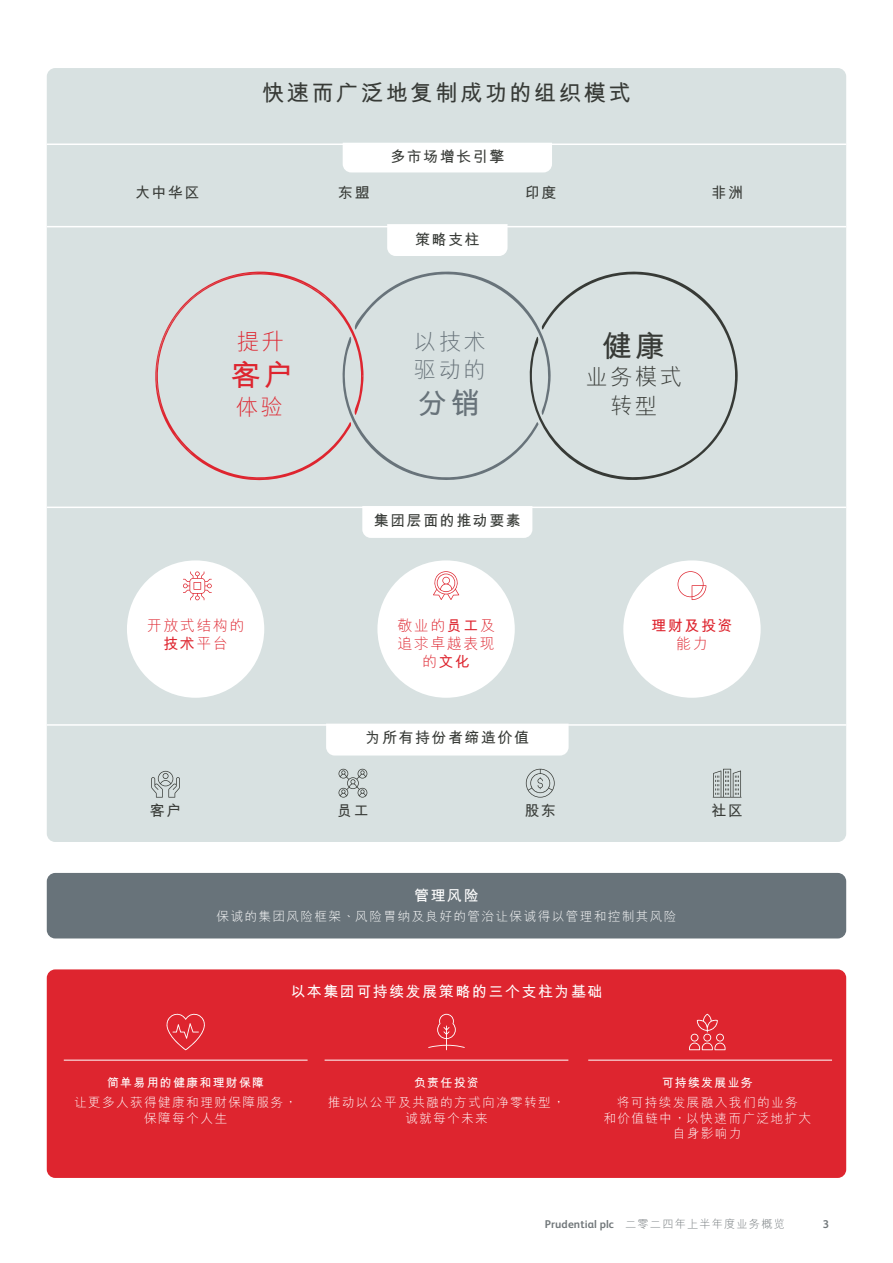
<style>
.page{position:relative;width:893px;height:1263px;background:#fff}
.page>*{position:absolute;margin:0;border:0;box-sizing:border-box;transform-origin:0 0}
.t1{font:700 30px "M Hei HKS";color:#68737a}
.t2{font:700 30px "M Hei HKS";color:#de252f}
.t3{font:700 30px "M Hei HKS";color:#373a36}
.t4{font:700 22.5px "M Hei HKS";letter-spacing:.1em;color:#373a36}
.t5{font:300 22.5px/28.5px "M Hei HKS";letter-spacing:.1em;color:#68737a}
.t6{font:300 22.5px/28.5px "M Hei HKS";letter-spacing:.1em;color:#373a36;text-align:center}
.t7{font:300 22.5px "M Hei HKS";color:#de252f}
.t8{font:700 15px "M Hei HKS";letter-spacing:.1em;color:#373a36}
.t9{font:300 15px/18px "M Hei HKS";letter-spacing:.1em;color:#de252f;text-align:center}
.t10{font:700 15px "M Hei HKS";letter-spacing:.1em;color:#fff}
.t11{font:700 15px "M Hei HKS";letter-spacing:.1em;color:#de252f}
.t12{font:300 12.75px/15.8px "M Hei HKS";letter-spacing:.1em;color:#fff;text-align:center}
.t13{font:700 12px "M Hei HKS";letter-spacing:.1em;color:#fff}
.t14{font:700 11.25px "FS Albert Pro";letter-spacing:.01em;color:#71777a}
.s1{font-weight:700}
.s2{font-family:"M Hei HKS";font-weight:300}
</style>
<div class="page">
<div style="left:47px;top:68px;width:799px;height:774px;background:#d8e1e1;border-radius:9px"></div>
<hr style="left:47px;top:724px;width:799px;height:2px;background:#fff">
<div style="left:326px;top:726px;width:243px;height:29px;background:#fff"></div>
<svg style="left:339px;top:769px;width:28px;height:28px"></svg>
<svg style="left:151px;top:771px;width:29px;height:26px"></svg>
<svg style="left:526px;top:769px;width:29px;height:28px"></svg>
<svg style="left:713px;top:769px;width:28px;height:28px"></svg>
<div style="left:47px;top:873px;width:799px;height:65px;background:#68737a;border-radius:9px"></div>
<hr style="left:47px;top:507px;width:799px;height:1px;background:#fff">
<div style="left:362px;top:506px;width:170px;height:32px;background:#fff"></div>
<div style="left:127px;top:560px;width:137px;height:138px;background:#fff;border-radius:50%"></div>
<svg style="left:183px;top:571px;width:29px;height:30px"></svg>
<div style="left:377px;top:560px;width:138px;height:138px;background:#fff;border-radius:50%"></div>
<svg style="left:433px;top:571px;width:27px;height:29px"></svg>
<div style="left:623px;top:560px;width:138px;height:138px;background:#fff;border-radius:50%"></div>
<svg style="left:677px;top:571px;width:30px;height:29px"></svg>
<div style="left:343px;top:145px;width:209px;height:27px;background:#fff"></div>
<hr style="left:47px;top:143px;width:799px;height:2px;background:#fff">
<hr style="left:47px;top:226px;width:799px;height:1px;background:#fff">
<div style="left:387px;top:224px;width:120px;height:32px;background:#fff"></div>
<svg style="left:165px;top:271px;width:168px;height:210px"></svg>
<svg style="left:155px;top:272px;width:119px;height:148px"></svg>
<svg style="left:333px;top:271px;width:184px;height:209px"></svg>
<svg style="left:517px;top:271px;width:221px;height:209px"></svg>
<div style="left:47px;top:969px;width:799px;height:209px;background:#de252f;border-radius:9px"></div>
<hr style="left:64px;top:1060px;width:244px;height:1px;background:#fff">
<hr style="left:325px;top:1060px;width:243px;height:1px;background:#fff">
<hr style="left:588px;top:1060px;width:244px;height:1px;background:#fff">
<svg style="left:166px;top:1013px;width:39px;height:37px"></svg>
<svg style="left:428px;top:1014px;width:37px;height:36px"></svg>
<svg style="left:689px;top:1014px;width:36px;height:36px"></svg>
<h2 class="t4" style="left:262px;top:76px;width:371px">快速而廣泛地複製成功的組織模式</h2>
<p class="t8" style="left:390px;top:145px;width:115px">多市場增長引擎</p>
<p class="t8" style="left:135px;top:182px;width:66px">大中華區</p>
<p class="t8" style="left:338px;top:182px;width:33px">東盟</p>
<p class="t8" style="left:525px;top:182px;width:33px">印度</p>
<p class="t8" style="left:712px;top:182px;width:33px">非洲</p>
<p class="t8" style="left:415px;top:228px;width:66px">策略支柱</p>
<h2 class="t7" style="left:237px;top:326px;width:49px">提升</h2>
<h1 class="t2" style="left:231px;top:353px;width:64px">客戶</h1>
<h2 class="t7" style="left:236px;top:391px;width:49px">體驗</h2>
<h2 class="t5" style="left:414px;top:326px;width:74px">以技術驅動的</h2>
<h1 class="t1" style="left:418px;top:381px;width:64px">分銷</h1>
<p class="t8" style="left:374px;top:510px;width:148px">集團層面的推動要素</p>
<h1 class="t3" style="left:602px;top:324px;width:64px">健康</h1>
<h2 class="t6" style="left:585px;top:362px;width:98px">業務模式轉型</h2>
<p class="t9" style="left:147px;top:615px;width:99px">開放式結構的<span class="s1">技術</span>平台</p>
<p class="t9" style="left:397px;top:616px;width:99px">敬業的<span class="s1">員工</span>及追求卓越表現的<span class="s1">文化</span></p>
<p class="t11" style="left:651px;top:614px;width:82px">理財及投資</p>
<p class="t9" style="left:676px;top:634px;width:33px">能力</p>
<p class="t8" style="left:366px;top:726px;width:165px">為所有持份者締造價值</p>
<p class="t8" style="left:150px;top:800px;width:33px">客戶</p>
<p class="t8" style="left:337px;top:800px;width:33px">員工</p>
<p class="t8" style="left:711px;top:800px;width:33px">社區</p>
<p class="t8" style="left:525px;top:800px;width:33px">股東</p>
<p class="t10" style="left:414px;top:884px;width:66px">管理風險</p>
<p class="t12" style="left:216px;top:908px;width:462px">保誠的集團風險框架、風險胃納及良好的管治讓保誠得以管理和控制其風險</p>
<p class="t10" style="left:290px;top:980px;width:314px">以本集團可持續發展策略的三個支柱為基礎</p>
<p class="t13" style="left:107px;top:1074px;width:159px">簡單易用的健康和理財保障</p>
<p class="t12" style="left:74px;top:1094px;width:225px">讓更多人獲得健康和理財保障服務，保障每個人生</p>
<p class="t13" style="left:414px;top:1074px;width:66px">負責任投資</p>
<p class="t12" style="left:328px;top:1094px;width:239px">推動以公平及共融的方式向淨零轉型，誠就每個未來</p>
<p class="t13" style="left:662px;top:1074px;width:93px">可持續發展業務</p>
<p class="t12" style="left:603px;top:1094px;width:209px">將可持續發展融入我們的業務<br>和價值鏈中，以快速而廣泛地擴大自身影響力</p>
<p class="t14" style="left:545px;top:1216px;width:242px">Prudential plc <span class="s2">二零二四年上半年度業務概覽</span></p>
<p class="t14" style="left:823px;top:1216px;width:8px">3</p>
</div>
